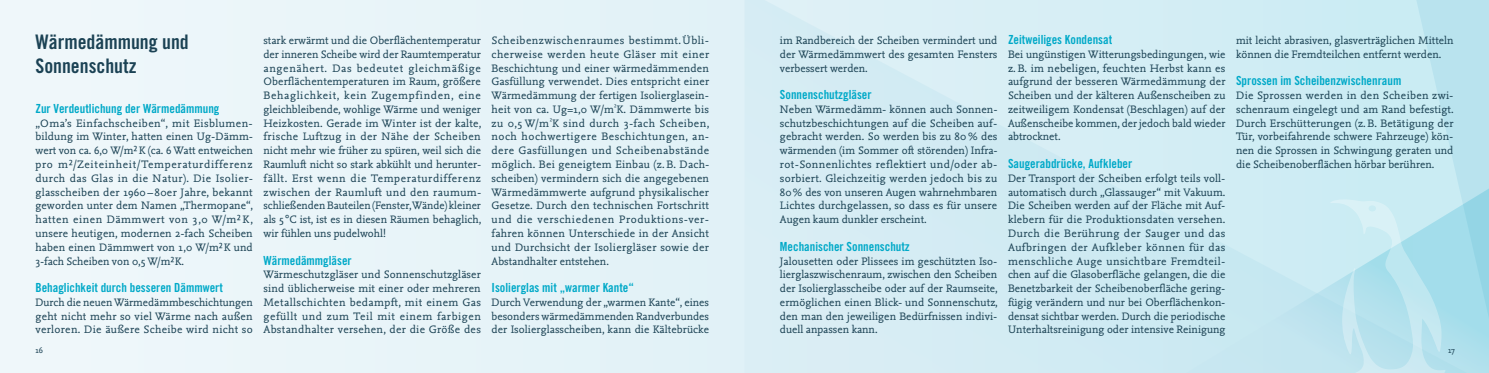
<style>
.page{position:relative;width:1489px;height:373px;background:#fff}
.page>*{position:absolute;margin:0;border:0;box-sizing:border-box;transform-origin:0 0}
.t1{font:20px/23.8px "Trade Gothic LT Std Bd Cn 20";color:#1b4254}
.t2{font:12.5px "Trade Gothic LT Std Bd Cn 20";color:#00a9c8}
.t3{font:11.25px/13.8px "Nexus Mix";letter-spacing:.005em;color:#1b4254;text-align:justify}
.t4{font:8.75px "Nexus Mix";color:#1b4254}
</style>
<div class="page">
<div style="left:0;top:0;width:1488px;height:372px;background:#e9f5f9"></div>
<svg style="left:744px;top:0;width:669px;height:372px"></svg>
<svg style="left:1168px;top:182px;width:320px;height:190px;background:#c9e9f1"></svg>
<svg style="left:1413px;top:0;width:75px;height:365px;background:#b6e3ee"></svg>
<svg style="left:1329px;top:198px;width:116px;height:174px;background:#bde5ef"></svg>
<h1 class="t1" style="left:35px;top:30px;width:155px">Wärmedämmung und<br>Sonnenschutz</h1>
<p class="t3" style="left:263px;top:33px;width:219px">stark erwärmt und die Oberflächentemperatur der inneren Scheibe wird der Raumtemperatur angenähert. Das bedeutet gleichmäßige Oberflächentemperaturen im Raum, größere Behaglichkeit, kein Zugempfinden, eine gleichbleibende, wohlige Wärme und weniger Heizkosten. Gerade im Winter ist der kalte, frische Luftzug in der Nähe der Scheiben nicht mehr wie früher zu spüren, weil sich die Raumluft nicht so stark abkühlt und herunter&shy;fällt. Erst wenn die Temperaturdifferenz zwischen der Raumluft und den raumum&shy;schließenden Bauteilen (Fenster, Wände) kleiner als 5°C ist, ist es in diesen Räumen behaglich, wir fühlen uns pudelwohl!</p>
<p class="t2" style="left:263px;top:252px;width:90px">Wärmedämmgläser</p>
<p class="t3" style="left:263px;top:267px;width:219px">Wärmeschutzgläser und Sonnenschutzgläser sind üblicherweise mit einer oder mehreren Metallschichten bedampft, mit einem Gas gefüllt und zum Teil mit einem farbigen Abstandhalter versehen, der die Größe des</p>
<p class="t2" style="left:35px;top:101px;width:185px">Zur Verdeutlichung der Wärmedämmung</p>
<p class="t3" style="left:35px;top:116px;width:219px;text-align:left">„Oma’s Einfachscheiben“, mit Eisblumen&shy;bildung im Winter, hatten einen Ug-Dämm&shy;wert von ca. 6,0 W/m² K (ca. 6 Watt entweichen pro m²/Zeiteinheit/Temperaturdifferenz durch das Glas in die Natur). Die Isolier&shy;glasscheiben der 1960 –80er Jahre, bekannt geworden unter dem Namen „Thermopane“, hatten einen Dämmwert von 3,0 W/m² K, unsere heutigen, modernen 2-fach Scheiben haben einen Dämmwert von 1,0 W/m²K und 3-fach Scheiben von 0,5 W/m²K.</p>
<p class="t2" style="left:35px;top:279px;width:189px">Behaglichkeit durch besseren Dämmwert</p>
<p class="t3" style="left:35px;top:294px;width:219px">Durch die neuen Wärmedämmbeschichtungen geht nicht mehr so viel Wärme nach außen verloren. Die äußere Scheibe wird nicht so</p>
<p class="t3" style="left:491px;top:33px;width:219px">Scheibenzwischenraumes bestimmt.Übli&shy;cherweise werden heute Gläser mit einer Beschichtung und einer wärmedämmenden Gasfüllung verwendet. Dies entspricht einer Wärmedämmung der fertigen Isolierglasein&shy;heit von ca. Ug=1,0 W/m<sup>²</sup>K. Dämmwerte bis zu 0,5 W/m<sup>²</sup>K sind durch 3-fach Scheiben, noch hochwertigere Beschichtungen, an&shy;dere Gasfüllungen und Scheibenabstände möglich. Bei geneigtem Einbau (z. B. Dach&shy;scheiben) vermindern sich die angegebenen Wärmedämmwerte aufgrund physikalischer Gesetze. Durch den technischen Fortschritt und die verschiedenen Produktions-ver&shy;fahren können Unterschiede in der Ansicht und Durchsicht der Isoliergläser sowie der Abstandhalter entstehen.</p>
<p class="t2" style="left:491px;top:279px;width:144px">Isolierglas mit „warmer Kante“</p>
<p class="t3" style="left:491px;top:294px;width:219px">Durch Verwendung der „warmen Kante“, eines besonders wärmedämmenden Randverbundes der Isolierglasscheiben, kann die Kältebrücke</p>
<p class="t3" style="left:780px;top:33px;width:219px">im Randbereich der Scheiben vermindert und der Wärmedämmwert des gesamten Fensters verbessert werden.</p>
<p class="t2" style="left:780px;top:87px;width:93px">Sonnenschutzgläser</p>
<p class="t3" style="left:780px;top:102px;width:219px">Neben Wärmedämm- können auch Sonnen&shy;schutzbeschichtungen auf die Scheiben auf&shy;gebracht werden. So werden bis zu 80 % des wärmenden (im Sommer oft störenden) Infra&shy;rot-Sonnenlichtes reflektiert und/oder ab&shy;sorbiert. Gleichzeitig werden jedoch bis zu 80% des von unseren Augen wahrnehmbaren Lichtes durchgelassen, so dass es für unsere Augen kaum dunkler erscheint.</p>
<p class="t2" style="left:780px;top:238px;width:131px">Mechanischer Sonnenschutz</p>
<p class="t3" style="left:780px;top:253px;width:219px">Jalousetten oder Plissees im geschützten Iso&shy;lierglaszwischenraum, zwischen den Scheiben der Isolierglasscheibe oder auf der Raumseite, ermöglichen einen Blick- und Sonnenschutz, den man den jeweiligen Bedürfnissen indivi&shy;duell anpassen kann.</p>
<p class="t2" style="left:1007px;top:32px;width:106px">Zeitweiliges Kondensat</p>
<p class="t3" style="left:1007px;top:47px;width:219px">Bei ungünstigen Witterungsbedingungen, wie z. B. im nebeligen, feuchten Herbst kann es aufgrund der besseren Wärmedämmung der Scheiben und der kälteren Außenscheiben zu zeitweiligem Kondensat (Beschlagen) auf der Außenscheibe kommen, der jedoch bald wieder abtrocknet.</p>
<p class="t2" style="left:1007px;top:156px;width:126px">Saugerabdrücke, Aufkleber</p>
<p class="t3" style="left:1007px;top:171px;width:219px">Der Transport der Scheiben erfolgt teils voll&shy;automatisch durch „Glassauger“ mit Vakuum.<br>Die Scheiben werden auf der Fläche mit Auf&shy;klebern für die Produktionsdaten versehen.<br>Durch die Berührung der Sauger und das Aufbringen der Aufkleber können für das menschliche Auge unsichtbare Fremdteil&shy;chen auf die Glasoberfläche gelangen, die die Benetzbarkeit der Scheibenoberfläche gering&shy;fügig verändern und nur bei Oberflächenkon&shy;densat sichtbar werden. Durch die periodische Unterhaltsreinigung oder intensive Reinigung</p>
<p class="t3" style="left:1235px;top:33px;width:219px">mit leicht abrasiven, glasverträglichen Mitteln können die Fremdteilchen entfernt werden.</p>
<p class="t2" style="left:1235px;top:73px;width:167px">Sprossen im Scheibenzwischenraum</p>
<p class="t3" style="left:1235px;top:88px;width:219px">Die Sprossen werden in den Scheiben zwi&shy;schenraum eingelegt und am Rand befestigt.<br>Durch Erschütterungen (z.B. Betätigung der Tür, vorbeifahrende schwere Fahrzeuge) kön&shy;nen die Sprossen in Schwingung geraten und die Scheibenoberflächen hörbar berühren.</p>
<p class="t4" style="left:35px;top:343px;width:9px">16</p>
<p class="t4" style="left:1447px;top:343px;width:8px">17</p>
</div>
